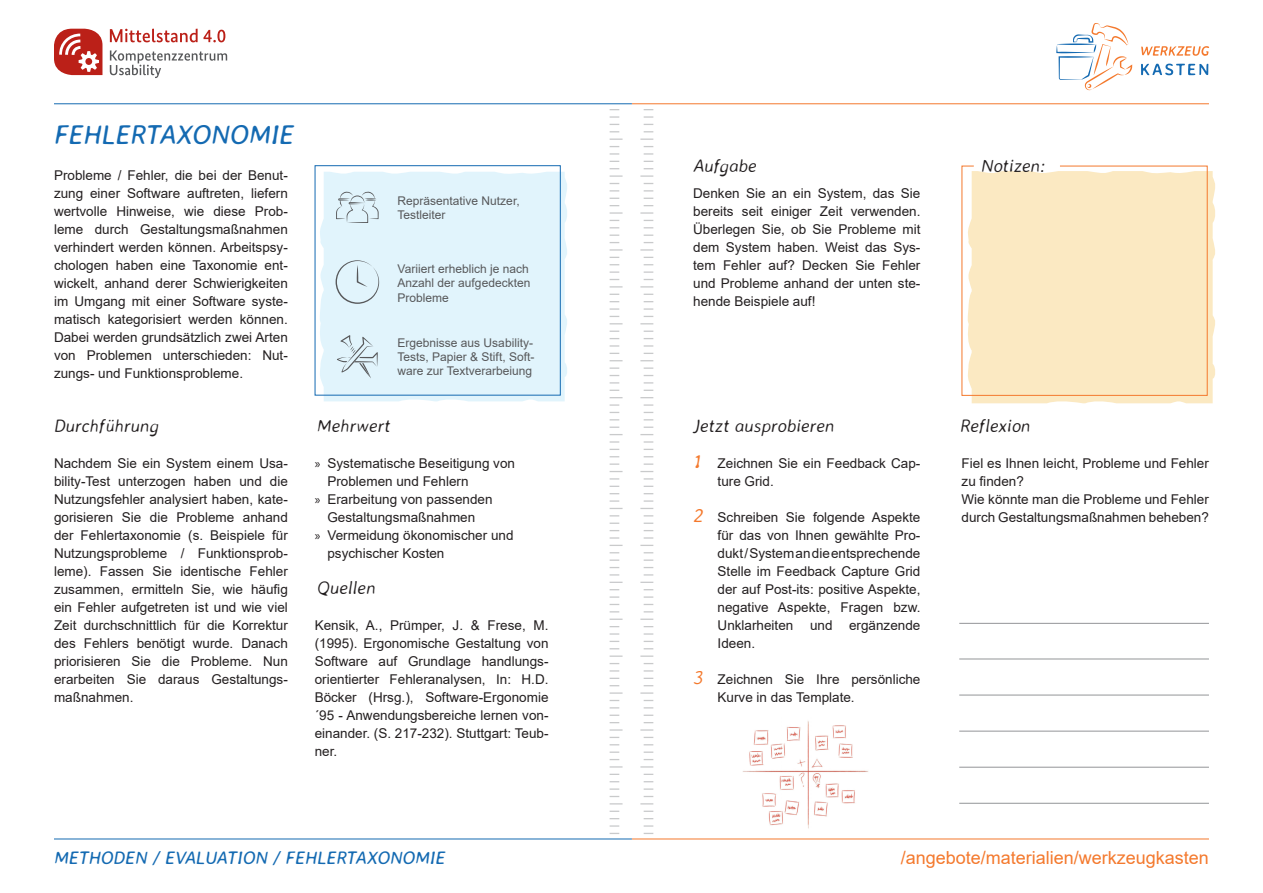
<style>
.page{position:relative;width:1263px;height:893px;background:#fff}
.page>*{position:absolute;margin:0;border:0;box-sizing:border-box;transform-origin:0 0}
.t1{font:italic 27px "Averia Sans Libre";color:#146ab2}
.t2{font:italic 300 19.5px "Averia Sans Libre";color:#f4792d}
.t3{font:italic 300 18px "Averia Sans Libre";color:#231f20}
.t4{font:18px "Arial";color:#f4792d}
.t5{font:italic 18px "Averia Sans Libre";color:#146ab2}
.t6{font:13.5px/18px "Arial";color:#231f20;text-align:justify}
.t7{font:12px/14.4px "Arial";color:#57585a}
.s1{font-family:"Myriad Pro"}
</style>
<div class="page">
<svg style="left:610px;top:478px;width:9px;height:2px"></svg>
<svg style="left:610px;top:441px;width:9px;height:2px"></svg>
<svg style="left:610px;top:404px;width:9px;height:2px"></svg>
<svg style="left:610px;top:367px;width:9px;height:2px"></svg>
<svg style="left:610px;top:670px;width:9px;height:2px"></svg>
<svg style="left:610px;top:633px;width:9px;height:2px"></svg>
<svg style="left:610px;top:596px;width:9px;height:2px"></svg>
<svg style="left:610px;top:559px;width:9px;height:2px"></svg>
<svg style="left:610px;top:190px;width:9px;height:2px"></svg>
<svg style="left:610px;top:153px;width:9px;height:2px"></svg>
<svg style="left:610px;top:116px;width:9px;height:2px"></svg>
<svg style="left:610px;top:825px;width:9px;height:2px"></svg>
<svg style="left:610px;top:788px;width:9px;height:2px"></svg>
<svg style="left:610px;top:751px;width:9px;height:2px"></svg>
<svg style="left:610px;top:382px;width:9px;height:2px"></svg>
<svg style="left:610px;top:345px;width:9px;height:2px"></svg>
<svg style="left:610px;top:308px;width:9px;height:2px"></svg>
<svg style="left:610px;top:271px;width:9px;height:2px"></svg>
<svg style="left:610px;top:574px;width:9px;height:2px"></svg>
<svg style="left:610px;top:537px;width:9px;height:2px"></svg>
<svg style="left:610px;top:500px;width:9px;height:2px"></svg>
<svg style="left:610px;top:463px;width:9px;height:2px"></svg>
<svg style="left:610px;top:803px;width:12px;height:1px"></svg>
<svg style="left:610px;top:766px;width:12px;height:2px"></svg>
<svg style="left:610px;top:729px;width:12px;height:2px"></svg>
<svg style="left:610px;top:692px;width:12px;height:2px"></svg>
<svg style="left:610px;top:655px;width:12px;height:2px"></svg>
<svg style="left:610px;top:619px;width:12px;height:1px"></svg>
<svg style="left:610px;top:582px;width:12px;height:1px"></svg>
<svg style="left:610px;top:545px;width:12px;height:1px"></svg>
<svg style="left:610px;top:508px;width:12px;height:1px"></svg>
<svg style="left:610px;top:471px;width:12px;height:1px"></svg>
<svg style="left:610px;top:434px;width:12px;height:1px"></svg>
<svg style="left:610px;top:397px;width:12px;height:1px"></svg>
<svg style="left:610px;top:360px;width:12px;height:1px"></svg>
<svg style="left:610px;top:323px;width:12px;height:1px"></svg>
<svg style="left:610px;top:286px;width:12px;height:2px"></svg>
<svg style="left:610px;top:249px;width:12px;height:2px"></svg>
<svg style="left:610px;top:212px;width:12px;height:2px"></svg>
<svg style="left:610px;top:175px;width:12px;height:2px"></svg>
<svg style="left:610px;top:139px;width:12px;height:1px"></svg>
<svg style="left:644px;top:478px;width:9px;height:2px"></svg>
<svg style="left:644px;top:441px;width:9px;height:2px"></svg>
<svg style="left:644px;top:404px;width:9px;height:2px"></svg>
<svg style="left:644px;top:367px;width:9px;height:2px"></svg>
<svg style="left:644px;top:670px;width:9px;height:2px"></svg>
<svg style="left:644px;top:633px;width:9px;height:2px"></svg>
<svg style="left:644px;top:596px;width:9px;height:2px"></svg>
<svg style="left:644px;top:559px;width:9px;height:2px"></svg>
<svg style="left:644px;top:190px;width:9px;height:2px"></svg>
<svg style="left:644px;top:153px;width:9px;height:2px"></svg>
<svg style="left:644px;top:116px;width:9px;height:2px"></svg>
<svg style="left:644px;top:825px;width:9px;height:2px"></svg>
<svg style="left:644px;top:788px;width:9px;height:2px"></svg>
<svg style="left:644px;top:751px;width:9px;height:2px"></svg>
<svg style="left:644px;top:382px;width:9px;height:2px"></svg>
<svg style="left:644px;top:345px;width:9px;height:2px"></svg>
<svg style="left:644px;top:308px;width:9px;height:2px"></svg>
<svg style="left:644px;top:271px;width:9px;height:2px"></svg>
<svg style="left:644px;top:574px;width:9px;height:2px"></svg>
<svg style="left:644px;top:537px;width:9px;height:2px"></svg>
<svg style="left:644px;top:500px;width:9px;height:2px"></svg>
<svg style="left:644px;top:463px;width:9px;height:2px"></svg>
<svg style="left:640px;top:803px;width:13px;height:1px"></svg>
<svg style="left:640px;top:766px;width:13px;height:2px"></svg>
<svg style="left:640px;top:729px;width:13px;height:2px"></svg>
<svg style="left:640px;top:692px;width:13px;height:2px"></svg>
<svg style="left:640px;top:655px;width:13px;height:2px"></svg>
<svg style="left:640px;top:619px;width:13px;height:1px"></svg>
<svg style="left:640px;top:582px;width:13px;height:1px"></svg>
<svg style="left:640px;top:545px;width:13px;height:1px"></svg>
<svg style="left:640px;top:508px;width:13px;height:1px"></svg>
<svg style="left:640px;top:471px;width:13px;height:1px"></svg>
<svg style="left:640px;top:434px;width:13px;height:1px"></svg>
<svg style="left:640px;top:397px;width:13px;height:1px"></svg>
<svg style="left:640px;top:360px;width:13px;height:1px"></svg>
<svg style="left:640px;top:323px;width:13px;height:1px"></svg>
<svg style="left:640px;top:286px;width:13px;height:2px"></svg>
<svg style="left:640px;top:249px;width:13px;height:2px"></svg>
<svg style="left:640px;top:212px;width:13px;height:2px"></svg>
<svg style="left:640px;top:175px;width:13px;height:2px"></svg>
<svg style="left:640px;top:139px;width:13px;height:1px"></svg>
<svg style="left:971px;top:171px;width:244px;height:232px;background:#fbecca"></svg>
<svg style="left:961px;top:165px;width:247px;height:231px;background:#fbe8c3"></svg>
<div style="left:319px;top:172px;width:248px;height:229px;background:#e1f4fc"></div>
<div style="left:315px;top:165px;width:246px;height:230px;border:1px solid #146ab2"></div>
<hr style="left:959px;top:659px;width:250px;height:1px;background:#939598">
<hr style="left:959px;top:695px;width:250px;height:1px;background:#939598">
<hr style="left:959px;top:731px;width:250px;height:1px;background:#939598">
<hr style="left:959px;top:767px;width:250px;height:1px;background:#939598">
<hr style="left:959px;top:803px;width:250px;height:1px;background:#939598">
<hr style="left:959px;top:623px;width:250px;height:1px;background:#939598">
<img style="left:742px;top:721px;width:127px;height:108px">
<svg style="left:336px;top:192px;width:43px;height:31px"></svg>
<svg style="left:337px;top:335px;width:41px;height:43px;background:#cfe0e7"></svg>
<svg style="left:336px;top:260px;width:43px;height:44px;background:#d5e6ed"></svg>
<hr style="left:632px;top:103px;width:577px;height:1px;background:#f4792d">
<hr style="left:54px;top:103px;width:578px;height:1px;background:#146ab2">
<svg style="left:1141px;top:46px;width:68px;height:10px"></svg>
<svg style="left:1141px;top:64px;width:67px;height:11px"></svg>
<svg style="left:1056px;top:23px;width:76px;height:67px"></svg>
<svg style="left:110px;top:29px;width:115px;height:13px"></svg>
<svg style="left:110px;top:50px;width:117px;height:28px"></svg>
<svg style="left:54px;top:29px;width:48px;height:46px"></svg>
<hr style="left:632px;top:839px;width:577px;height:1px;background:#f4792d">
<hr style="left:54px;top:839px;width:578px;height:1px;background:#146ab2">
<h1 class="t1" style="left:54px;top:118px;width:242px">FEHLERTAXONOMIE</h1>
<p class="t6" style="left:54px;top:166px;width:235px">Probleme / Fehler, die bei der Benut&shy;zung einer Software auftreten, liefern wertvolle Hinweise, wie diese Prob&shy;leme durch Gestaltungsmaßnahmen verhindert werden können. Arbeitspsy&shy;chologen haben eine Taxonomie ent&shy;wickelt, anhand derer Schwierigkeiten im Umgang mit einer Software syste&shy;matisch kategorisiert werden können.<br>Dabei werden grundsätzlich zwei Arten von Problemen unterschieden: Nut&shy;zungs- und Funktionsprobleme.</p>
<h3 class="t3" style="left:54px;top:415px;width:107px">Durchführung</h3>
<p class="t6" style="left:54px;top:454px;width:235px">Nachdem Sie ein System einem Usa&shy;bility-Test unterzogen haben und die Nutzungsfehler analysiert haben, kate&shy;gorisieren Sie die Probleme anhand der Fehlertaxonomie (s. Beispiele für Nutzungsprobleme / Funktionsprob&shy;leme). Fassen Sie identische Fehler zusammen, ermitteln Sie, wie häufig ein Fehler aufgetreten ist und wie viel Zeit durchschnittlich für die Korrektur des Fehlers benötigt wurde. Danach priorisieren Sie die Probleme. Nun erarbeiten Sie daraus Gestaltungs&shy;maßnahmen.</p>
<p class="t7" style="left:398px;top:193px;width:124px">Repräsentative Nutzer,<br>Testleiter</p>
<p class="t7" style="left:398px;top:261px;width:134px">Variiert erheblich je nach<br>Anzahl der aufgedeckten<br>Probleme</p>
<p class="t7" style="left:398px;top:335px;width:138px;text-align:justify">Ergebnisse aus Usability-Tests, Papier &amp; Stift, Soft&shy;ware zur Textverarbeiung</p>
<h3 class="t3" style="left:317px;top:415px;width:75px">Mehrwert</h3>
<p class="t6" style="left:315px;top:454px;width:202px"><span class="s1">»</span> Systematische Beseitigung von</p>
<p class="t6" style="left:327px;top:472px;width:143px">Problemen und Fehlern</p>
<p class="t6" style="left:315px;top:490px;width:179px"><span class="s1">»</span> Erarbeitung von passenden</p>
<p class="t6" style="left:327px;top:508px;width:149px">Gestaltungsmaßnahmen</p>
<p class="t6" style="left:315px;top:526px;width:200px"><span class="s1">»</span> Vermeidung ökonomischer und</p>
<p class="t6" style="left:327px;top:544px;width:119px">psychischer Kosten</p>
<h3 class="t3" style="left:317px;top:577px;width:60px">Quellen</h3>
<p class="t6" style="left:315px;top:616px;width:235px">Kensik, A., Prümper, J. &amp; Frese, M. (1995). Ergonomische Gestaltung von Software auf Grundlage handlungs&shy;orientierter Fehleranalysen, In: H.D.<br>Böcker (Hrsg.), Software-Ergonomie ´95 - Anwendungsbereiche lernen von&shy;einander. (S. 217-232). Stuttgart: Teub&shy;ner.</p>
<h3 class="t3" style="left:693px;top:154px;width:65px">Aufgabe</h3>
<p class="t6" style="left:693px;top:184px;width:229px">Denken Sie an ein System, das Sie bereits seit einiger Zeit verwenden.<br>Überlegen Sie, ob Sie Probleme mit dem System haben. Weist das Sys&shy;tem Fehler auf? Decken Sie Fehler und Probleme anhand der unten ste&shy;hende Beispiele auf!</p>
<h3 class="t3" style="left:981px;top:154px;width:65px">Notizen:</h3>
<h3 class="t3" style="left:693px;top:415px;width:143px">Jetzt ausprobieren</h3>
<h3 class="t3" style="left:960px;top:415px;width:72px">Reflexion</h3>
<h2 class="t2" style="left:693px;top:449px;width:10px">1</h2>
<h2 class="t2" style="left:693px;top:503px;width:12px">2</h2>
<h2 class="t2" style="left:693px;top:665px;width:12px">3</h2>
<p class="t6" style="left:718px;top:454px;width:204px">Zeichnen Sie ein Feedback Cap&shy;ture Grid.</p>
<p class="t6" style="left:718px;top:508px;width:204px">Schreiben Sie folgende Aspekte für das von Ihnen gewählte Pro&shy;dukt / System an die entsprechende Stelle im Feedback Capture Grid der auf Post-its: positive Aspekte, negative Aspekte, Fragen bzw.<br>Unklarheiten und ergänzende Ideen.</p>
<p class="t6" style="left:718px;top:670px;width:204px">Zeichnen Sie Ihre persönliche<br>Kurve in das Template.</p>
<p class="t6" style="left:961px;top:454px;width:249px;text-align:left">Fiel es Ihnen leicht, Probleme und Fehler zu finden?<br>Wie könnte man die Probleme und Fehler durch Gestaltungsmaßnahmen beheben?</p>
<h3 class="t5" style="left:54px;top:846px;width:393px">METHODEN / EVALUATION / FEHLERTAXONOMIE</h3>
<h3 class="t4" style="left:901px;top:845px;width:310px">/angebote/materialien/werkzeugkasten</h3>
</div>
